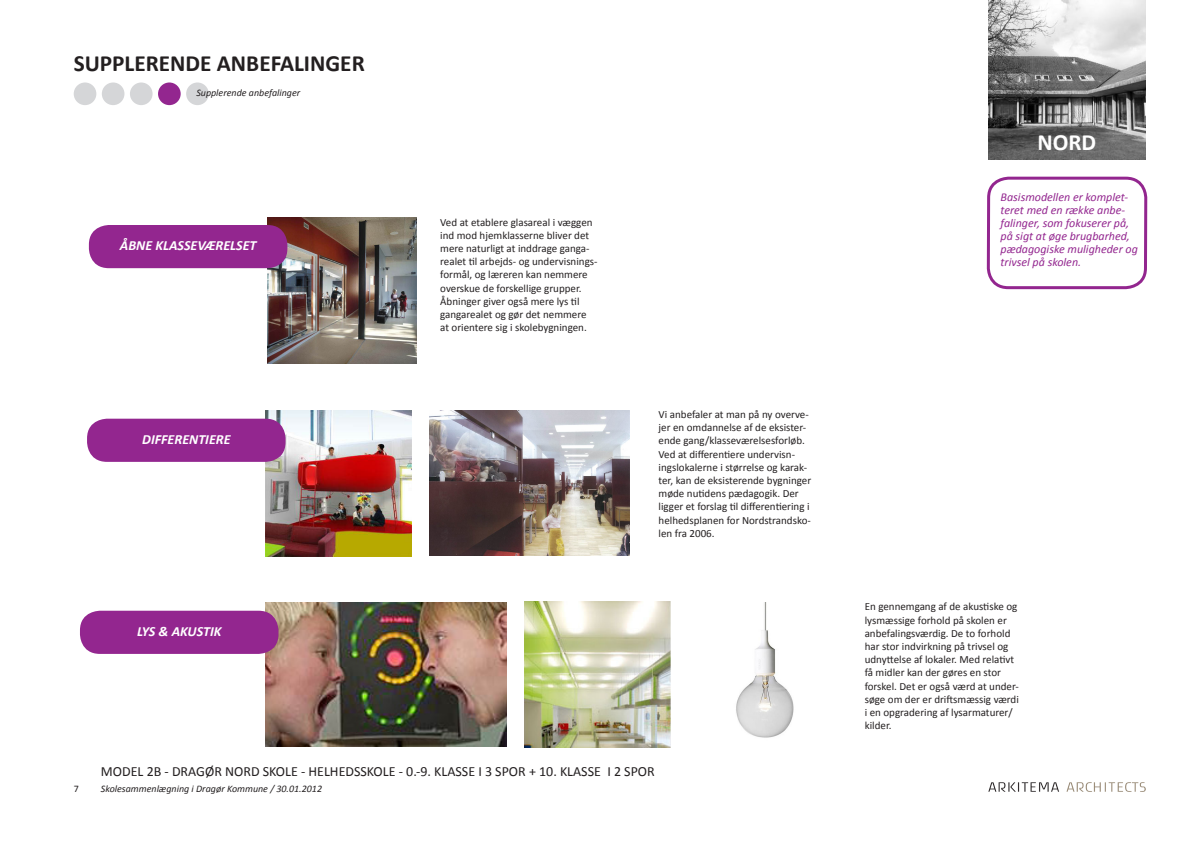
<style>
.page{position:relative;width:1191px;height:842px;background:#fff}
.page>*{position:absolute;margin:0;border:0;box-sizing:border-box;transform-origin:0 0}
.D_OVERSKRIFT{font:700 23.2px "Calibri";color:#231f20}
.t1{font:700 23.2px "Calibri";color:#fff}
.t2{font:14px "Calibri";color:#231f20}
.D_SIDEFOD{font:italic 700 14px "Calibri";color:#fff}
.D_SIDEFOD-2{font:italic 12px/13px "Calibri";color:#93268f}
.D_UNDERSKRIFT_1{font:11px/13.2px "Calibri";color:#231f20}
.D_SIDEFOD-3{font:italic 10px "Calibri";color:#231f20}
.t3{font:10px "Calibri";color:#231f20}
</style>
<div class="page">
<img style="left:265px;top:410px;width:146px;height:146px">
<img style="left:429px;top:410px;width:200px;height:146px">
<img style="left:265px;top:602px;width:241px;height:145px">
<img style="left:736px;top:602px;width:58px;height:136px">
<img style="left:524px;top:602px;width:146px;height:146px">
<img style="left:267px;top:218px;width:150px;height:146px">
<div style="left:89px;top:225px;width:198px;height:43px;background:#93268f;border-radius:20px"></div>
<div style="left:80px;top:611px;width:198px;height:43px;background:#93268f;border-radius:20px"></div>
<div style="left:87px;top:419px;width:198px;height:43px;background:#93268f;border-radius:20px"></div>
<div style="left:986px;top:177px;width:161px;height:112px;border:3px solid #93268f;border-radius:20px"></div>
<img style="left:988px;top:0;width:157px;height:160px">
<img style="left:988px;top:782px;width:157px;height:10px">
<div style="left:74px;top:82px;width:22px;height:23px;background:#d5d6d8;border-radius:50%"></div>
<div style="left:102px;top:82px;width:22px;height:23px;background:#d5d6d8;border-radius:50%"></div>
<div style="left:158px;top:82px;width:23px;height:23px;background:#93268f;border-radius:50%"></div>
<div style="left:130px;top:82px;width:23px;height:23px;background:#d5d6d8;border-radius:50%"></div>
<div style="left:186px;top:82px;width:23px;height:23px;background:#d5d6d8;border-radius:50%"></div>
<p class="D_OVERSKRIFT" style="left:74px;top:49px;width:292px">SUPPLERENDE ANBEFALINGER</p>
<p class="D_SIDEFOD-3" style="left:196px;top:86px;width:105px">Supplerende anbefalinger</p>
<p class="D_SIDEFOD" style="left:120px;top:237px;width:138px">ÅBNE KLASSEVÆRELSET</p>
<p class="D_SIDEFOD" style="left:142px;top:430px;width:90px">DIFFERENTIERE</p>
<p class="D_SIDEFOD" style="left:137px;top:622px;width:86px">LYS &amp; AKUSTIK</p>
<p class="D_UNDERSKRIFT_1" style="left:440px;top:215px;width:159px">Ved at etablere glasareal i væggen ind mod hjemklasserne bliver det mere naturligt at inddrage ganga&shy;realet til arbejds- og undervisnings&shy;formål, og læreren kan nemmere overskue de forskellige grupper.<br>Åbninger giver også mere lys til gangarealet og gør det nemmere at orientere sig i skolebygningen.</p>
<p class="D_UNDERSKRIFT_1" style="left:658px;top:408px;width:154px">Vi anbefaler at man på ny overve&shy;jer en omdannelse af de eksister&shy;ende gang/klasseværelsesforløb.<br>Ved at differentiere undervisn&shy;ingslokalerne i størrelse og karak&shy;ter, kan de eksisterende bygninger møde nutidens pædagogik. Der ligger et forslag til differentiering i helhedsplanen for Nordstrandsko&shy;len fra 2006.</p>
<p class="t3" style="left:74px;top:782px;width:7px">7</p>
<p class="t2" style="left:101px;top:762px;width:555px">MODEL 2B - DRAGØR NORD SKOLE - HELHEDSSKOLE - 0.-9. KLASSE I 3 SPOR + 10. KLASSE I 2 SPOR</p>
<p class="D_SIDEFOD-3" style="left:101px;top:782px;width:223px">Skolesammenlægning i Dragør Kommune / 30.01.2012</p>
<h1 class="t1" style="left:1037px;top:128px;width:60px">NORD</h1>
<p class="D_SIDEFOD-2" style="left:1000px;top:190px;width:139px">Basismodellen er komplet&shy;teret med en række anbe&shy;falinger, som fokuserer på, på sigt at øge brugbarhed, pædagogiske muligheder og trivsel på skolen.</p>
<p class="D_UNDERSKRIFT_1" style="left:864px;top:600px;width:156px">En gennemgang af de akustiske og lysmæssige forhold på skolen er anbefalingsværdig. De to forhold har stor indvirkning på trivsel og udnyttelse af lokaler. Med relativt få midler kan der gøres en stor forskel. Det er også værd at under&shy;søge om der er driftsmæssig værdi i en opgradering af lysarmaturer/ kilder.</p>
</div>
